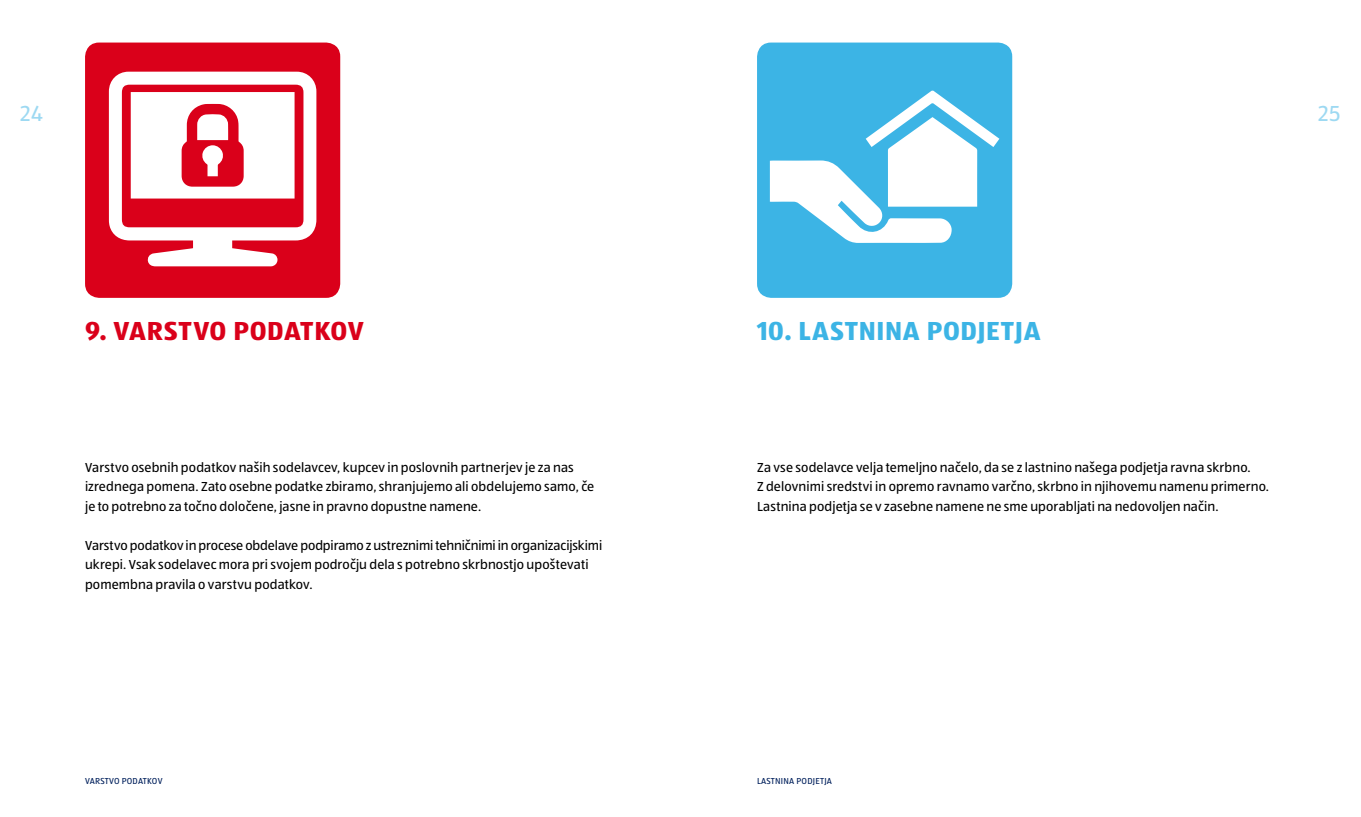
<style>
.page{position:relative;width:1361px;height:817px;background:#fff}
.page>*{position:absolute;margin:0;border:0;box-sizing:border-box;transform-origin:0 0}
.t1{font:700 27px "ALDISUEDOT";letter-spacing:.025em;color:#3cb4e5}
.t2{font:700 27px "ALDISUEDOT";letter-spacing:.02em;color:#da001a}
.t3{font:22.5px "ALDISUEDOT";color:#9dd9f2}
.t4{font:13.5px/19.5px "ALDISUEDOT";letter-spacing:.01em;color:#000}
.t5{font:9px "ALDISUEDOT";letter-spacing:.025em;color:#00205c}
</style>
<div class="page">
<div style="left:85px;top:43px;width:255px;height:255px;background:#da001a;border-radius:14px"></div>
<svg style="left:109px;top:72px;width:207px;height:194px"></svg>
<div style="left:757px;top:43px;width:255px;height:255px;background:#3cb4e5;border-radius:14px"></div>
<svg style="left:770px;top:90px;width:229px;height:153px"></svg>
<h2 class="t3" style="left:21px;top:98px;width:23px">24</h2>
<h2 class="t3" style="left:1318px;top:98px;width:23px">25</h2>
<h1 class="t2" style="left:85px;top:312px;width:280px">9. VARSTVO PODATKOV</h1>
<h1 class="t1" style="left:757px;top:312px;width:285px">10. LASTNINA PODJETJA</h1>
<p class="t4" style="left:85px;top:457px;width:511px">Varstvo osebnih podatkov naših sodelavcev, kupcev in poslovnih partnerjev je za nas izrednega pomena. Zato osebne podatke zbiramo, shranjujemo ali obdelujemo samo, če je to potrebno za točno določene, jasne in pravno dopustne namene.</p>
<p class="t4" style="left:85px;top:535px;width:519px">Varstvo podatkov in procese obdelave podpiramo z ustreznimi tehničnimi in organizacijskimi ukrepi. Vsak sodelavec mora pri svojem področju dela s potrebno skrbnostjo upoštevati pomembna pravila o varstvu podatkov.</p>
<p class="t5" style="left:85px;top:775px;width:79px">VARSTVO PODATKOV</p>
<p class="t4" style="left:757px;top:457px;width:513px">Za vse sodelavce velja temeljno načelo, da se z lastnino našega podjetja ravna skrbno.<br>Z delovnimi sredstvi in opremo ravnamo varčno, skrbno in njihovemu namenu primerno.<br>Lastnina podjetja se v zasebne namene ne sme uporabljati na nedovoljen način.</p>
<p class="t5" style="left:757px;top:775px;width:76px">LASTNINA PODJETJA</p>
</div>
